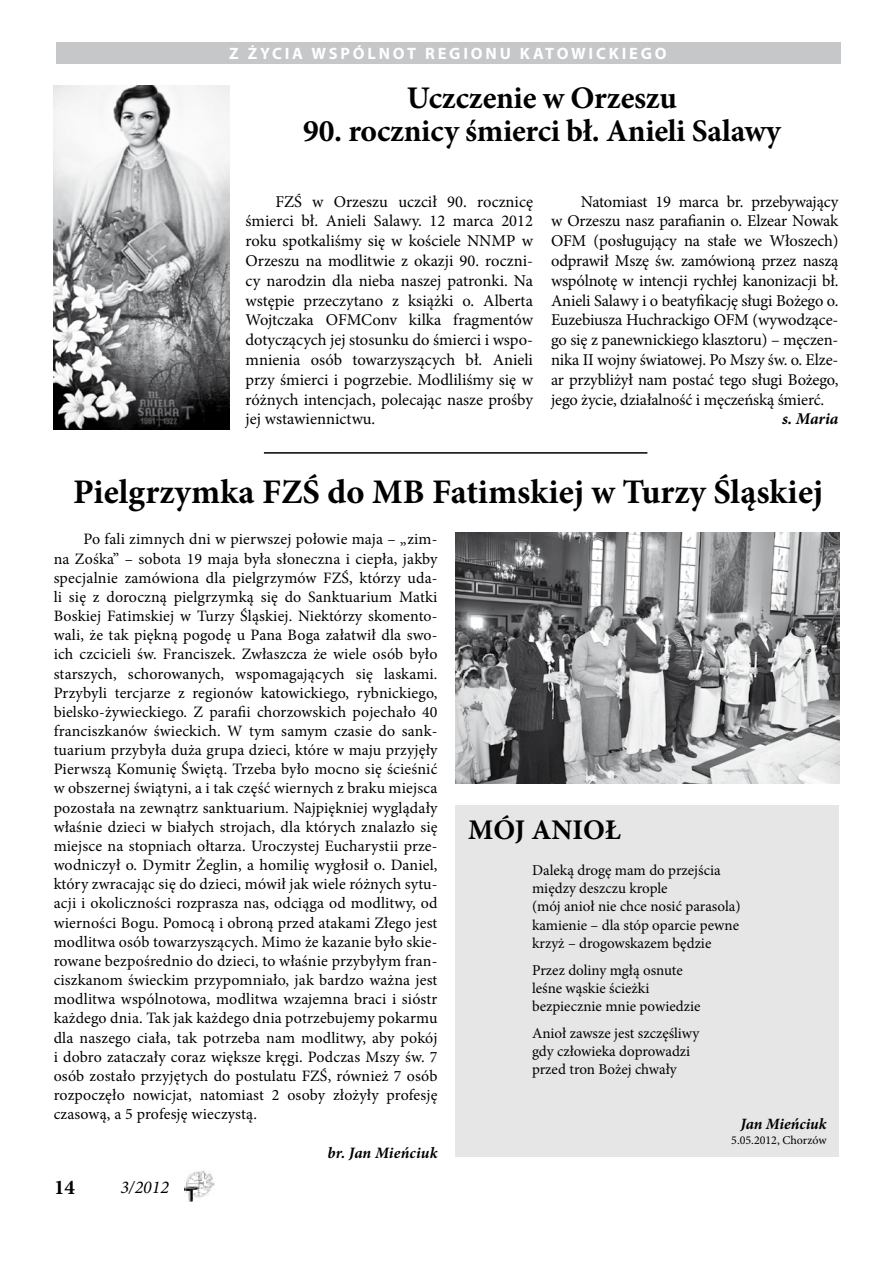
<style>
.page{position:relative;width:893px;height:1263px;background:#fff}
.page>*{position:absolute;margin:0;border:0;box-sizing:border-box;transform-origin:0 0}
.t1{font:700 34.5px "Minion Pro";color:#000}
.t2{font:700 31.5px "Minion Pro";letter-spacing:-.01em;color:#000}
.t3{font:700 28.5px "Minion Pro";letter-spacing:-.005em;color:#000}
.t4{font:700 21px "Minion Pro";color:#000}
.t5{font:italic 18px "Minion Pro";color:#000}
.t6{font:16.5px/19.8px "Minion Pro";letter-spacing:-.005em;color:#000;text-align:justify}
.t7{font:700 16.5px "Myriad Pro";letter-spacing:.17em;color:#fff}
.t8{font:italic 700 16.5px "Minion Pro";letter-spacing:-.005em;color:#000}
.t9{font:15.9px/19.2px "Minion Pro";letter-spacing:.01em;color:#000;text-align:justify}
.t10{font:italic 700 15.9px "Minion Pro";letter-spacing:.005em;color:#000}
.t11{font:italic 700 15.75px "Minion Pro";letter-spacing:-.005em;color:#000}
.t12{font:15px/18.1px "Minion Pro";color:#000}
.t13{font:12px "Minion Pro";color:#000}
</style>
<div class="page">
<img style="left:185px;top:1171px;width:29px;height:31px">
<div style="left:56px;top:43px;width:784px;height:21px;background:#c6c7c8"></div>
<hr style="left:264px;top:452px;width:383px;height:2px;background:#000">
<img style="left:456px;top:533px;width:383px;height:251px">
<div style="left:455px;top:805px;width:384px;height:352px;background:#e6e6e7"></div>
<img style="left:54px;top:85px;width:176px;height:344px">
<p class="t7" style="left:229px;top:43px;width:439px">Z ŻYCIA WSPÓLNOT REGIONU KATOWICKIEGO</p>
<h2 class="t2" style="left:407px;top:76px;width:272px">Uczczenie w Orzeszu</h2>
<h2 class="t2" style="left:303px;top:109px;width:479px">90. rocznicy śmierci bł. Anieli Salawy</h2>
<p class="t6" style="left:246px;top:191px;width:289px;text-indent:30px">FZŚ w Orzeszu uczcił 90. rocznicę śmierci bł. Anieli Salawy. 12 marca 2012 roku spotkaliśmy się w kościele NNMP w Orzeszu na modlitwie z okazji 90. roczni&shy;cy narodzin dla nieba naszej patronki. Na wstępie przeczytano z książki o. Alberta Wojtczaka OFMConv kilka fragmentów dotyczących jej stosunku do śmierci i wspo&shy;mnienia osób towarzyszących bł. Anieli przy śmierci i pogrzebie. Modliliśmy się w różnych intencjach, polecając nasze prośby jej wstawiennictwu.</p>
<p class="t6" style="left:551px;top:191px;width:289px;text-indent:30px">Natomiast 19 marca br. przebywający w Orzeszu nasz parafianin o. Elzear Nowak OFM (posługujący na stałe we Włoszech) odprawił Mszę św. zamówioną przez naszą wspólnotę w intencji rychłej kanonizacji bł.<br>Anieli Salawy i o beatyfikację sługi Bożego o.<br>Euzebiusza Huchrackigo OFM (wywodzące&shy;go się z panewnickiego klasztoru) – męczen&shy;nika II wojny światowej. Po Mszy św. o. Elze&shy;ar przybliżył nam postać tego sługi Bożego, jego życie, działalność i męczeńską śmierć.</p>
<p class="t8" style="left:782px;top:407px;width:58px">s. Maria</p>
<h1 class="t1" style="left:73px;top:468px;width:751px">Pielgrzymka FZŚ do MB Fatimskiej w Turzy Śląskiej</h1>
<p class="t9" style="left:54px;top:530px;width:385px;text-indent:30px">Po fali zimnych dni w pierwszej połowie maja – „zim&shy;na Zośka” – sobota 19 maja była słoneczna i ciepła, jakby specjalnie zamówiona dla pielgrzymów FZŚ, którzy uda&shy;li się z doroczną pielgrzymką się do Sanktuarium Matki Boskiej Fatimskiej w Turzy Śląskiej. Niektórzy skomento&shy;wali, że tak piękną pogodę u Pana Boga załatwił dla swo&shy;ich czcicieli św. Franciszek. Zwłaszcza że wiele osób było starszych, schorowanych, wspomagających się laskami.<br>Przybyli tercjarze z regionów katowickiego, rybnickiego, bielsko-żywieckiego. Z parafii chorzowskich pojechało 40 franciszkanów świeckich. W tym samym czasie do sank&shy;tuarium przybyła duża grupa dzieci, które w maju przyjęły Pierwszą Komunię Świętą. Trzeba było mocno się ścieśnić w obszernej świątyni, a i tak część wiernych z braku miejsca pozostała na zewnątrz sanktuarium. Najpiękniej wyglądały właśnie dzieci w białych strojach, dla których znalazło się miejsce na stopniach ołtarza. Uroczystej Eucharystii prze&shy;wodniczył o. Dymitr Żeglin, a homilię wygłosił o. Daniel, który zwracając się do dzieci, mówił jak wiele różnych sytu&shy;acji i okoliczności rozprasza nas, odciąga od modlitwy, od wierności Bogu. Pomocą i obroną przed atakami Złego jest modlitwa osób towarzyszących. Mimo że kazanie było skie&shy;rowane bezpośrednio do dzieci, to właśnie przybyłym fran&shy;ciszkanom świeckim przypomniało, jak bardzo ważna jest modlitwa wspólnotowa, modlitwa wzajemna braci i sióstr każdego dnia. Tak jak każdego dnia potrzebujemy pokarmu dla naszego ciała, tak potrzeba nam modlitwy, aby pokój i dobro zataczały coraz większe kręgi. Podczas Mszy św. 7 osób zostało przyjętych do postulatu FZŚ, również 7 osób rozpoczęło nowicjat, natomiast 2 osoby złożyły profesję czasową, a 5 profesję wieczystą.</p>
<p class="t10" style="left:327px;top:1141px;width:111px">br. Jan Mieńciuk</p>
<h3 class="t3" style="left:468px;top:809px;width:154px">MÓJ ANIOŁ</h3>
<p class="t12" style="left:532px;top:861px;width:210px">Daleką drogę mam do przejścia między deszczu krople<br>(mój anioł nie chce nosić parasola) kamienie – dla stóp oparcie pewne krzyż – drogowskazem będzie</p>
<p class="t12" style="left:532px;top:961px;width:170px">Przez doliny mgłą osnute leśne wąskie ścieżki bezpiecznie mnie powiedzie</p>
<p class="t12" style="left:532px;top:1024px;width:169px">Anioł zawsze jest szczęśliwy gdy człowieka doprowadzi przed tron Bożej chwały</p>
<p class="t11" style="left:741px;top:1113px;width:87px">Jan Mieńciuk</p>
<p class="t13" style="left:731px;top:1132px;width:97px">5.05.2012, Chorzów</p>
<h3 class="t4" style="left:54px;top:1172px;width:22px">14</h3>
<p class="t5" style="left:120px;top:1175px;width:50px">3/2012</p>
</div>
